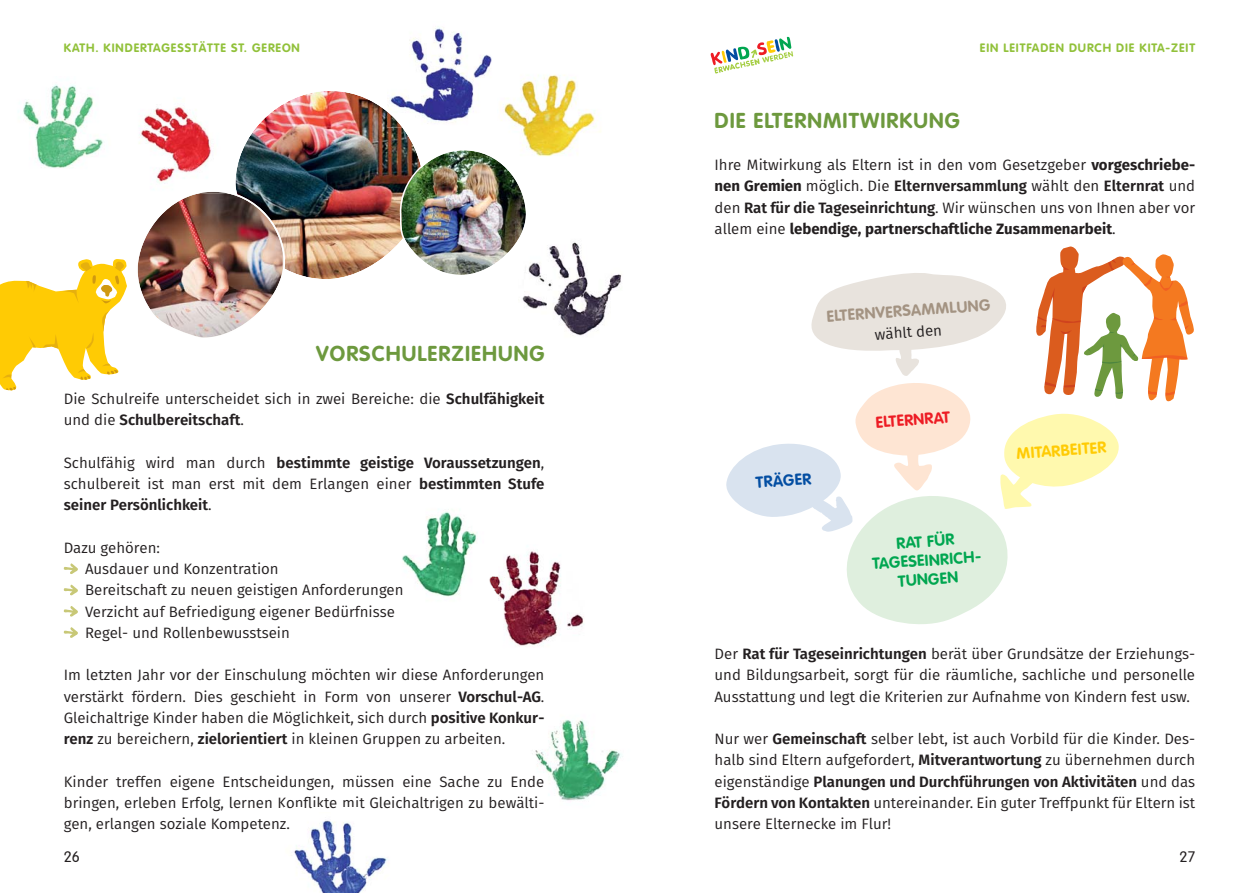
<style>
.page{position:relative;width:1259px;height:893px;background:#fff}
.page>*{position:absolute;margin:0;border:0;box-sizing:border-box;transform-origin:0 0}
.t1{font:700 21.3px "VAG Rounded";letter-spacing:.05em;color:#6d993e}
.t2{font:700 15.75px/18.9px "VAG Rounded";color:#00a650;text-align:center}
.t3{font:700 15.75px "VAG Rounded";color:#a39382}
.t4{font:700 15.75px "VAG Rounded";color:#ffcb04}
.t5{font:700 15.75px "VAG Rounded";color:#ed1c24}
.t6{font:700 15.75px "VAG Rounded";color:#034ea2}
.t7{font:15px/21.3px "Fira Sans";color:#231f20;text-align:justify}
.t8{font:600 15px/21.3px "Fira Sans";color:#231f20;text-align:justify}
.t9{font:300 15px "VAG Rounded";color:#231f20}
.t10{font:700 12px "VAG Rounded";letter-spacing:.075em;color:#91c13a}
.s1{font-weight:600}
.s2{font-weight:400}
.s3{font-weight:700}
</style>
<div class="page">
<svg style="left:710px;top:37px;width:83px;height:37px"></svg>
<svg style="left:64px;top:563px;width:14px;height:11px"></svg>
<svg style="left:64px;top:584px;width:14px;height:12px"></svg>
<svg style="left:64px;top:606px;width:14px;height:11px"></svg>
<svg style="left:64px;top:627px;width:14px;height:11px"></svg>
<img style="left:535px;top:720px;width:88px;height:81px">
<img style="left:535px;top:720px;width:9px;height:6px">
<img style="left:535px;top:775px;width:9px;height:15px">
<img style="left:535px;top:796px;width:8px;height:5px">
<img style="left:529px;top:242px;width:93px;height:94px">
<img style="left:498px;top:551px;width:86px;height:95px">
<img style="left:402px;top:512px;width:75px;height:85px">
<img style="left:489px;top:576px;width:9px;height:19px">
<img style="left:294px;top:820px;width:94px;height:73px">
<img style="left:529px;top:74px;width:72px;height:83px">
<svg style="left:0;top:259px;width:127px;height:131px"></svg>
<img style="left:137px;top:27px;width:392px;height:311px">
<img style="left:192px;top:190px;width:42px;height:4px">
<img style="left:23px;top:84px;width:81px;height:84px">
<svg style="left:726px;top:246px;width:468px;height:378px"></svg>
<p class="t10" style="left:64px;top:42px;width:237px">KATH. KINDERTAGESSTÄTTE ST. GEREON</p>
<h1 class="t1" style="left:316px;top:344px;width:230px">VORSCHULERZIEHUNG</h1>
<p class="t7" style="left:64px;top:389px;width:482px">Die Schulreife unterscheidet sich in zwei Bereiche: die <span class="s1">Schulfähigkeit </span>und die <span class="s1">Schulbereitschaft</span>.</p>
<p class="t8" style="left:64px;top:453px;width:482px"><span class="s2">Schulfähig wird man durch</span> bestimmte geistige Voraussetzungen<span class="s2">, schulbereit ist man erst mit dem Erlangen einer</span> bestimmten Stufe seiner Persönlichkeit<span class="s2">.</span></p>
<p class="t7" style="left:85px;top:538px;width:320px;text-align:left;text-indent:-21px">Dazu gehören:<br>Ausdauer und Konzentration<br>Bereitschaft zu neuen geistigen Anforderungen Verzicht auf Befriedigung eigener Bedürfnisse Regel- und Rollenbewusstsein</p>
<p class="t7" style="left:64px;top:665px;width:482px">Im letzten Jahr vor der Einschulung möchten wir diese Anforderungen verstärkt fördern. Dies geschieht in Form von unserer <span class="s1">Vorschul-AG</span>.<br>Gleichaltrige Kinder haben die Möglichkeit, sich durch <span class="s1">positive Konkur&shy;renz</span> zu bereichern, <span class="s1">zielorientiert</span> in kleinen Gruppen zu arbeiten.</p>
<p class="t7" style="left:64px;top:772px;width:482px">Kinder treffen eigene Entscheidungen, müssen eine Sache zu Ende bringen, erleben Erfolg, lernen K n ik mit Gleichaltrigen zu bewälti&shy;gen, erlangen soziale Kompetenz.</p>
<p class="t7" style="left:286px;top:793px;width:53px">ofl te</p>
<p class="t9" style="left:64px;top:849px;width:18px">26</p>
<p class="t10" style="left:980px;top:42px;width:217px">EIN LEITFADEN DURCH DIE KITA-ZEIT</p>
<h1 class="t1" style="left:714px;top:110px;width:247px">DIE ELTERNMITWIRKUNG</h1>
<p class="t7" style="left:714px;top:155px;width:482px">Ihre Mitwirkung als Eltern ist in den vom Gesetzgeber <span class="s3">vorgeschriebe&shy;nen Gremien</span> möglich. Die <span class="s1">Elternversammlung</span> wählt den <span class="s1">Elternrat</span> und den <span class="s1">Rat für die Tageseinrichtung</span>. Wir wünschen uns von Ihnen aber vor allem eine <span class="s3">lebendige, partnerschaftliche Zusammenarbeit</span>.</p>
<p class="t3" style="left:826px;top:309px;width:165px;rotate:-4deg">ELTERNVERSAMMLUNG</p>
<p class="t7" style="left:874px;top:325px;width:69px;rotate:-4deg">wählt den</p>
<p class="t6" style="left:755px;top:475px;width:57px;rotate:-4deg">TRÄGER</p>
<p class="t5" style="left:875px;top:415px;width:76px;rotate:-4deg">ELTERNRAT</p>
<p class="t2" style="left:870px;top:536px;width:112px;rotate:-4deg">RAT FÜR<br>TAGESEINRICH-<br>TUNGEN</p>
<p class="t4" style="left:1016px;top:446px;width:91px;rotate:-4deg">MITARBEITER</p>
<p class="t7" style="left:714px;top:644px;width:482px">Der <span class="s1">Rat für Tageseinrichtungen</span> berät über Grundsätze der Erziehungs&shy;und Bildungsarbeit, sorgt für die räumliche, sachliche und personelle Ausstattung und legt die Kriterien zur Aufnahme von Kindern fest usw.</p>
<p class="t7" style="left:714px;top:729px;width:482px">Nur wer <span class="s1">Gemeinschaft</span> selber lebt, ist auch Vorbild für die Kinder. Des&shy;halb sind Eltern aufgefordert, <span class="s1">Mitverantwortung</span> zu übernehmen durch eigenständige <span class="s1">Planungen und Durchführungen von Aktivitäten</span> und das <span class="s1">Fördern von Kontakten</span> untereinander. Ein guter Treffpunkt für Eltern ist unsere Elternecke im Flur!</p>
<p class="t9" style="left:1179px;top:849px;width:17px">27</p>
</div>
